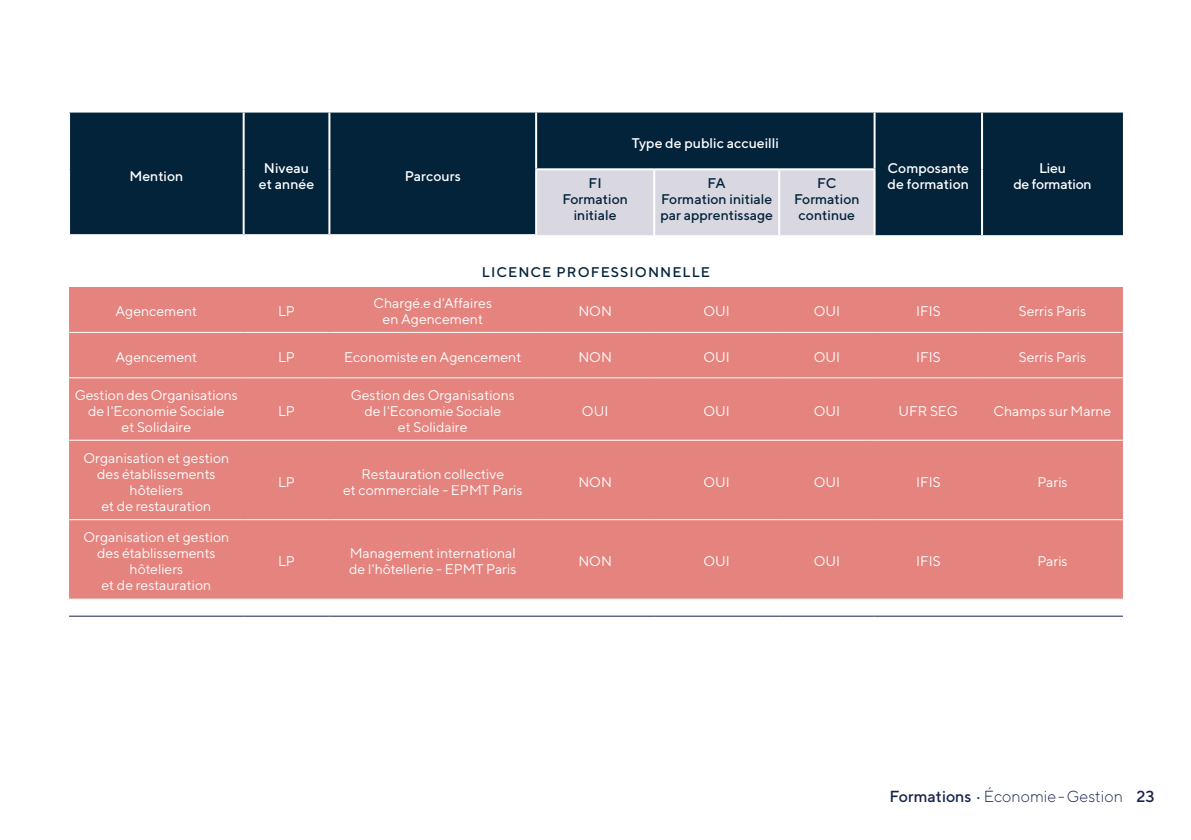
<style>
.page{position:relative;width:1191px;height:840px;background:#fff}
.page>*{position:absolute;margin:0;border:0;box-sizing:border-box;transform-origin:0 0}
.t1{font:300 16px "TT Norms";color:#16234d}
.t2{font:500 16px "TT Norms";color:#18224e}
.Exergue{font:14px/16px "TT Norms";color:#fff;text-align:center}
.Exergue-2{font:500 14px/16px "TT Norms";color:#fff;text-align:center}
.Exergue-3{font:500 14px/16px "TT Norms";color:#03233b;text-align:center}
.Exergue-4{font:500 14px "TT Norms";letter-spacing:.075em;color:#03233b}
.Exergue-5{font:500 14px "TT Norms";letter-spacing:-.02em;color:#fff}
.s1{font-weight:500}
</style>
<div class="page">
<div style="left:70px;top:112px;width:1053px;height:123px;background:#03233b"></div>
<div style="left:537px;top:170px;width:336px;height:65px;background:#d9d8e1"></div>
<div style="left:69px;top:287px;width:1054px;height:311px;background:#e5847e"></div>
<hr style="left:873px;top:112px;width:2px;height:56px;background:#fff">
<hr style="left:981px;top:112px;width:2px;height:57px;background:#fff">
<hr style="left:873px;top:170px;width:2px;height:65px;background:#fff">
<hr style="left:981px;top:169px;width:2px;height:66px;background:#fff">
<hr style="left:243px;top:112px;width:2px;height:57px;background:#fff">
<hr style="left:328px;top:112px;width:2px;height:57px;background:#fff">
<hr style="left:535px;top:112px;width:2px;height:56px;background:#fff">
<hr style="left:243px;top:169px;width:2px;height:65px;background:#fff">
<hr style="left:328px;top:169px;width:2px;height:65px;background:#fff">
<hr style="left:535px;top:168px;width:119px;height:2px;background:#fff">
<hr style="left:535px;top:170px;width:2px;height:64px;background:#fff">
<hr style="left:654px;top:168px;width:125px;height:2px;background:#fff">
<hr style="left:653px;top:170px;width:2px;height:65px;background:#fff">
<hr style="left:779px;top:168px;width:96px;height:2px;background:#fff">
<hr style="left:778px;top:170px;width:2px;height:65px;background:#fff">
<hr style="left:68px;top:234px;width:176px;height:2px;background:#fff">
<hr style="left:244px;top:234px;width:85px;height:2px;background:#fff">
<hr style="left:329px;top:234px;width:208px;height:2px;background:#fff">
<hr style="left:69px;top:332px;width:175px;height:1px;background:#fff">
<hr style="left:244px;top:332px;width:85px;height:1px;background:#fff">
<hr style="left:329px;top:332px;width:207px;height:1px;background:#fff">
<hr style="left:536px;top:332px;width:118px;height:1px;background:#fff">
<hr style="left:654px;top:332px;width:125px;height:1px;background:#fff">
<hr style="left:779px;top:332px;width:95px;height:1px;background:#fff">
<hr style="left:874px;top:332px;width:108px;height:1px;background:#fff">
<hr style="left:982px;top:332px;width:141px;height:1px;background:#fff">
<hr style="left:69px;top:377px;width:175px;height:1px;background:#fff">
<hr style="left:244px;top:377px;width:85px;height:1px;background:#fff">
<hr style="left:329px;top:377px;width:207px;height:1px;background:#fff">
<hr style="left:536px;top:377px;width:118px;height:1px;background:#fff">
<hr style="left:654px;top:377px;width:125px;height:1px;background:#fff">
<hr style="left:779px;top:377px;width:95px;height:1px;background:#fff">
<hr style="left:874px;top:377px;width:108px;height:1px;background:#fff">
<hr style="left:982px;top:377px;width:141px;height:1px;background:#fff">
<hr style="left:69px;top:439px;width:175px;height:1px;background:#fff">
<hr style="left:244px;top:439px;width:85px;height:1px;background:#fff">
<hr style="left:329px;top:439px;width:207px;height:1px;background:#fff">
<hr style="left:536px;top:439px;width:118px;height:1px;background:#fff">
<hr style="left:654px;top:439px;width:125px;height:1px;background:#fff">
<hr style="left:779px;top:439px;width:95px;height:1px;background:#fff">
<hr style="left:874px;top:439px;width:108px;height:1px;background:#fff">
<hr style="left:982px;top:439px;width:141px;height:1px;background:#fff">
<hr style="left:69px;top:519px;width:175px;height:1px;background:#fff">
<hr style="left:244px;top:519px;width:85px;height:1px;background:#fff">
<hr style="left:329px;top:519px;width:207px;height:1px;background:#fff">
<hr style="left:536px;top:519px;width:118px;height:1px;background:#fff">
<hr style="left:654px;top:519px;width:125px;height:1px;background:#fff">
<hr style="left:779px;top:519px;width:95px;height:1px;background:#fff">
<hr style="left:874px;top:519px;width:108px;height:1px;background:#fff">
<hr style="left:982px;top:519px;width:141px;height:1px;background:#fff">
<hr style="left:69px;top:615px;width:175px;height:1px;background:#18224e">
<hr style="left:244px;top:615px;width:85px;height:1px;background:#18224e">
<hr style="left:329px;top:615px;width:207px;height:1px;background:#18224e">
<hr style="left:536px;top:615px;width:118px;height:1px;background:#18224e">
<hr style="left:654px;top:615px;width:125px;height:1px;background:#18224e">
<hr style="left:779px;top:615px;width:95px;height:1px;background:#18224e">
<hr style="left:874px;top:615px;width:108px;height:1px;background:#18224e">
<hr style="left:982px;top:615px;width:141px;height:1px;background:#18224e">
<p class="Exergue-2" style="left:129px;top:167px;width:56px">Mention</p>
<p class="Exergue-2" style="left:259px;top:159px;width:57px">Niveau et année</p>
<p class="Exergue-2" style="left:405px;top:167px;width:57px">Parcours</p>
<p class="Exergue-2" style="left:631px;top:134px;width:149px">Type de public accueilli</p>
<p class="Exergue-2" style="left:887px;top:159px;width:83px;text-align:left">Composante de formation</p>
<p class="Exergue-2" style="left:1039px;top:159px;width:28px">Lieu</p>
<p class="Exergue-3" style="left:817px;top:175px;width:21px">FC</p>
<p class="Exergue-3" style="left:794px;top:191px;width:67px">Formation continue</p>
<p class="Exergue-3" style="left:588px;top:175px;width:15px">FI</p>
<p class="Exergue-5" style="left:1013px;top:175px;width:80px">de formation</p>
<p class="Exergue-3" style="left:562px;top:191px;width:67px">Formation initiale</p>
<p class="Exergue-3" style="left:707px;top:175px;width:20px">FA</p>
<p class="Exergue-3" style="left:660px;top:191px;width:114px;text-align:left">Formation initiale par apprentissage</p>
<p class="Exergue-4" style="left:482px;top:263px;width:230px">LICENCE PROFESSIONNELLE</p>
<p class="Exergue" style="left:115px;top:303px;width:83px">Agencement</p>
<p class="Exergue" style="left:278px;top:303px;width:18px">LP</p>
<p class="Exergue" style="left:373px;top:295px;width:120px">Chargé.e d'Affaires</p>
<p class="Exergue" style="left:382px;top:311px;width:102px">en Agencement</p>
<p class="Exergue" style="left:578px;top:303px;width:35px">NON</p>
<p class="Exergue" style="left:703px;top:303px;width:28px">OUI</p>
<p class="Exergue" style="left:813px;top:303px;width:28px">OUI</p>
<p class="Exergue" style="left:916px;top:303px;width:26px">IFIS</p>
<p class="Exergue" style="left:1018px;top:303px;width:69px">Serris Paris</p>
<p class="Exergue" style="left:115px;top:348px;width:83px">Agencement</p>
<p class="Exergue" style="left:278px;top:348px;width:18px">LP</p>
<p class="Exergue" style="left:344px;top:348px;width:179px">Economiste en Agencement</p>
<p class="Exergue" style="left:578px;top:348px;width:35px">NON</p>
<p class="Exergue" style="left:703px;top:348px;width:28px">OUI</p>
<p class="Exergue" style="left:813px;top:348px;width:28px">OUI</p>
<p class="Exergue" style="left:916px;top:348px;width:26px">IFIS</p>
<p class="Exergue" style="left:1018px;top:348px;width:69px">Serris Paris</p>
<p class="Exergue" style="left:75px;top:386px;width:165px">Gestion des Organisations de l'Economie Sociale</p>
<p class="Exergue" style="left:122px;top:418px;width:71px">et Solidaire</p>
<p class="Exergue" style="left:351px;top:386px;width:166px">Gestion des Organisations</p>
<p class="Exergue" style="left:364px;top:402px;width:138px">de l'Economie Sociale</p>
<p class="Exergue" style="left:398px;top:418px;width:71px">et Solidaire</p>
<p class="Exergue" style="left:582px;top:402px;width:28px">OUI</p>
<p class="Exergue" style="left:703px;top:402px;width:28px">OUI</p>
<p class="Exergue" style="left:813px;top:402px;width:28px">OUI</p>
<p class="Exergue" style="left:898px;top:402px;width:61px">UFR SEG</p>
<p class="Exergue" style="left:993px;top:402px;width:119px">Champs sur Marne</p>
<p class="Exergue" style="left:278px;top:402px;width:18px">LP</p>
<p class="Exergue" style="left:84px;top:449px;width:147px">Organisation et gestion des établissements hôteliers</p>
<p class="Exergue" style="left:101px;top:497px;width:111px">et de restauration</p>
<p class="Exergue" style="left:84px;top:528px;width:147px">Organisation et gestion des établissements hôteliers</p>
<p class="Exergue" style="left:101px;top:576px;width:111px">et de restauration</p>
<p class="Exergue" style="left:278px;top:473px;width:18px">LP</p>
<p class="Exergue" style="left:278px;top:552px;width:18px">LP</p>
<p class="Exergue" style="left:361px;top:465px;width:144px">Restauration collective</p>
<p class="Exergue" style="left:343px;top:481px;width:181px">et commerciale - EPMT Paris</p>
<p class="Exergue" style="left:350px;top:544px;width:168px">Management international</p>
<p class="Exergue" style="left:349px;top:560px;width:169px">de l'hôtellerie - EPMT Paris</p>
<p class="Exergue" style="left:578px;top:473px;width:35px">NON</p>
<p class="Exergue" style="left:703px;top:473px;width:28px">OUI</p>
<p class="Exergue" style="left:813px;top:473px;width:28px">OUI</p>
<p class="Exergue" style="left:916px;top:473px;width:26px">IFIS</p>
<p class="Exergue" style="left:1037px;top:473px;width:32px">Paris</p>
<p class="Exergue" style="left:578px;top:552px;width:35px">NON</p>
<p class="Exergue" style="left:703px;top:552px;width:28px">OUI</p>
<p class="Exergue" style="left:813px;top:552px;width:28px">OUI</p>
<p class="Exergue" style="left:916px;top:552px;width:26px">IFIS</p>
<p class="Exergue" style="left:1037px;top:552px;width:32px">Paris</p>
<p class="t1" style="left:889px;top:786px;width:235px"><span class="s1">Formations ·</span> Économie-Gestion</p>
<p class="t2" style="left:1136px;top:786px;width:20px">23</p>
</div>
